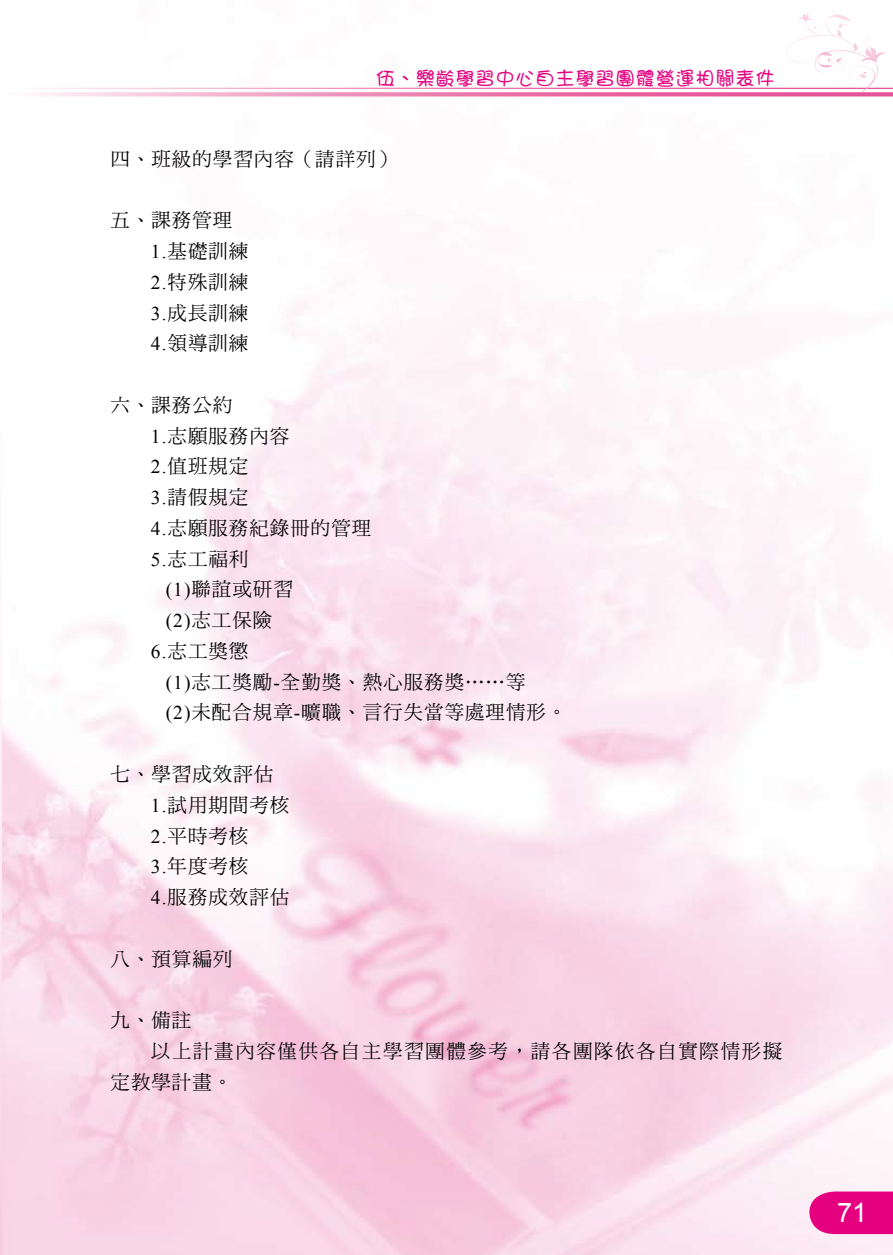
<style>
.page{position:relative;width:893px;height:1255px;background:#fff}
.page>*{position:absolute;margin:0;border:0;box-sizing:border-box;transform-origin:0 0}
.t1{font:27px "Arial";color:#fff}
.t2{font:19.5px/30.8px "DF Ming Std W5";letter-spacing:.05em;color:#000}
.t3{font:19.5px "DF Ming Std W5";letter-spacing:.08em;color:#000}
.t4{font:19.5px "DF Girl W5 HK BF";letter-spacing:.025em;color:#e4007f}
.s1{font-family:"Times New Roman"}
</style>
<div class="page">
<img style="left:1px;top:87px;width:892px;height:1167px">
<svg style="left:0;top:657px;width:1px;height:597px"></svg>
<svg style="left:809px;top:1191px;width:84px;height:42px;background:#e51187"></svg>
<svg style="left:1px;top:87px;width:1px;height:64px"></svg>
<svg style="left:1px;top:92px;width:892px;height:4px;background:#ef92bc"></svg>
<hr style="left:1px;top:88px;width:892px;height:1px;background:#fff">
<svg style="left:784px;top:10px;width:103px;height:83px"></svg>
<p class="t4" style="left:376px;top:68px;width:401px">伍、樂齡學習中心自主學習團體營運相關表件</p>
<p class="t2" style="left:111px;top:143px;width:287px">四、班級的學習內容（請詳列）</p>
<p class="t2" style="left:151px;top:204px;width:99px;text-indent:-40px">五、課務管理<br><span class="s1">1.</span>基礎訓練<br><span class="s1">2.</span>特殊訓練<br><span class="s1">3.</span>成長訓練<br><span class="s1">4.</span>領導訓練</p>
<p class="t2" style="left:111px;top:389px;width:123px">六、課務公約</p>
<p class="t2" style="left:151px;top:420px;width:140px"><span class="s1">1.</span>志願服務內容</p>
<p class="t2" style="left:151px;top:450px;width:99px"><span class="s1">2.</span>值班規定</p>
<p class="t2" style="left:151px;top:481px;width:99px"><span class="s1">3.</span>請假規定</p>
<p class="t2" style="left:151px;top:512px;width:222px"><span class="s1">4.</span>志願服務紀錄冊的管理</p>
<p class="t2" style="left:151px;top:543px;width:99px"><span class="s1">5.</span>志工福利</p>
<p class="t2" style="left:166px;top:573px;width:129px"><span class="s1">(1)</span>聯誼或研習</p>
<p class="t2" style="left:166px;top:604px;width:108px"><span class="s1">(2)</span>志工保險</p>
<p class="t2" style="left:151px;top:635px;width:99px"><span class="s1">6.</span>志工獎懲</p>
<p class="t2" style="left:166px;top:666px;width:361px"><span class="s1">(1)</span>志工獎勵<span class="s1">-</span>全勤獎、熱心服務獎⋯⋯等</p>
<p class="t2" style="left:166px;top:696px;width:402px"><span class="s1">(2)</span>未配合規章<span class="s1">-</span>曠職、言行失當等處理情形。</p>
<p class="t2" style="left:151px;top:758px;width:140px;text-indent:-40px">七、學習成效評估<br><span class="s1">1.</span>試用期間考核<br><span class="s1">2.</span>平時考核<br><span class="s1">3.</span>年度考核<br><span class="s1">4.</span>服務成效評估</p>
<p class="t2" style="left:111px;top:942px;width:123px">八、預算編列</p>
<p class="t2" style="left:111px;top:1004px;width:82px">九、備註</p>
<p class="t3" style="left:151px;top:1040px;width:633px">以上計畫內容僅供各自主學習團體參考，請各團隊依各自實際情形擬</p>
<p class="t2" style="left:111px;top:1065px;width:123px">定教學計畫。</p>
<h1 class="t1" style="left:837px;top:1194px;width:32px">71</h1>
</div>
